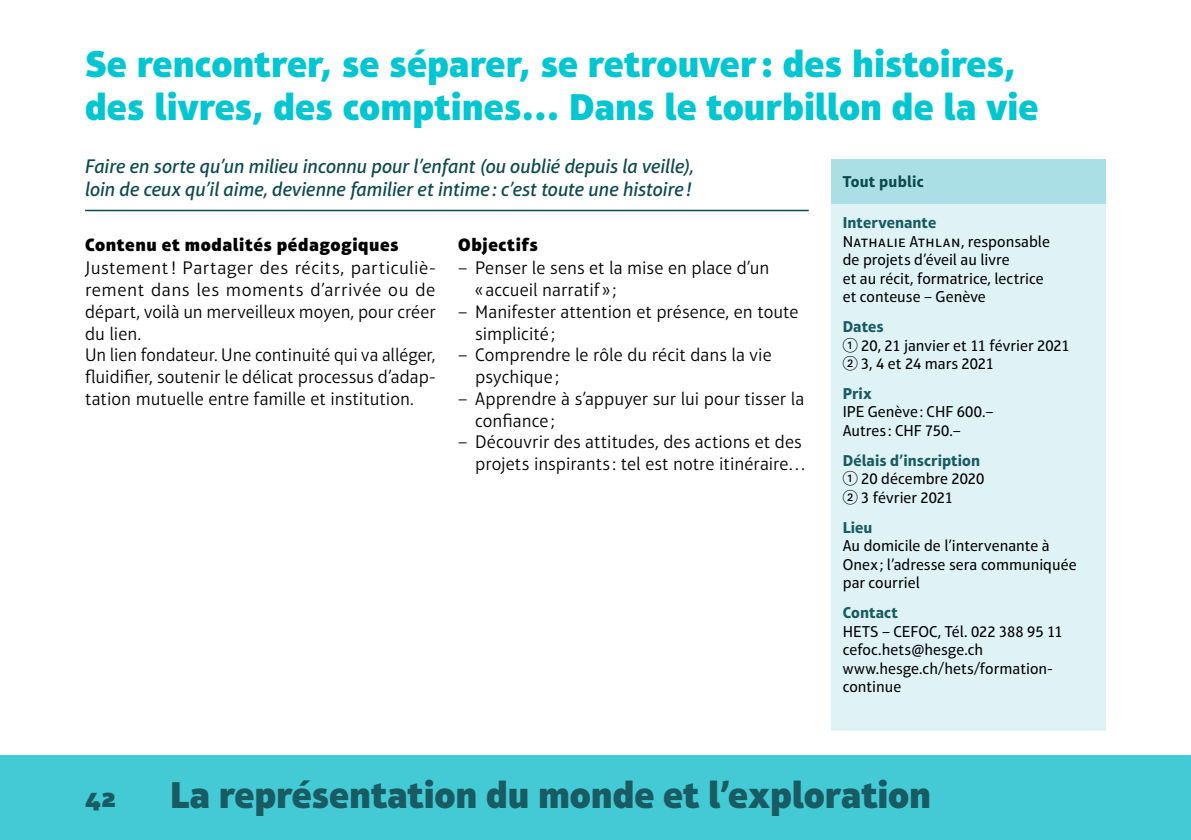
<style>
.page{position:relative;width:1191px;height:840px;background:#fff}
.page>*{position:absolute;margin:0;border:0;box-sizing:border-box;transform-origin:0 0}
.titre_focpe{font:900 38px/43px "Aptifer Sans LT Pro";color:#00c6d2}
.t1{font:900 38px "Aptifer Sans LT Pro";letter-spacing:-.005em;color:#185b62}
.t2{font:900 28px "Aptifer Sans LT Pro";color:#185b62}
.chapeau_focpe{font:italic 500 20px/23px "Aptifer Sans LT Pro";color:#0d494f}
.text_focpe{font:300 18.4px/21.6px "Aptifer Sans LT Pro";color:#000}
.inter_focpe{font:900 18.2px "Aptifer Sans LT Pro";letter-spacing:.03em;color:#000}
.infotext_focpe{font:16px/18.4px "Aptifer Sans LT Pro";color:#000}
.info_cible_focpe{font:700 16px "Aptifer Sans LT Pro";letter-spacing:.015em;color:#0d494f}
.s1{font-weight:700;color:#185b62}
.s2{font-family:"European Pi Two";font-size:15px}
</style>
<div class="page">
<div style="left:0;top:754px;width:1191px;height:85px;background:#43cad5"></div>
<div style="left:831px;top:159px;width:275px;height:571px;background:#dff2f5"></div>
<div style="left:831px;top:159px;width:275px;height:44px;background:#aadfe6"></div>
<hr style="left:85px;top:210px;width:723px;height:1px;background:#0d494f">
<p class="titre_focpe" style="left:85px;top:42px;width:954px">Se rencontrer, se séparer, se retrouver : des histoires, des livres, des comptines… Dans le tourbillon de la vie</p>
<p class="chapeau_focpe" style="left:85px;top:154px;width:610px">Faire en sorte qu’un milieu inconnu pour l’enfant (ou oublié depuis la veille), loin de ceux qu’il aime, devienne familier et intime : c’est toute une histoire !</p>
<p class="inter_focpe" style="left:85px;top:234px;width:315px">Contenu et modalités pédagogiques</p>
<p class="text_focpe" style="left:85px;top:257px;width:352px;text-align:justify">Justement! Partager des récits, particuliè&shy;rement dans les moments d’arrivée ou de départ, voilà un merveilleux moyen, pour créer du lien.</p>
<p class="text_focpe" style="left:85px;top:344px;width:352px;text-align:justify">Un lien fondateur. Une continuité qui va alléger, fluidifier, soutenir le délicat processus d’adap&shy;tation mutuelle entre famille et institution.</p>
<p class="info_cible_focpe" style="left:842px;top:172px;width:82px">Tout public</p>
<p class="infotext_focpe" style="left:842px;top:213px;width:209px"><span class="s1">Intervenante<br></span>Nathalie Athlan, responsable de projets d’éveil au livre<br>et au récit, formatrice, lectrice et conteuse – Genève</p>
<p class="infotext_focpe" style="left:842px;top:317px;width:228px"><span class="s1">Dates<br></span><span class="s2">1</span> 20, 21 janvier et 11 février 2021</p>
<p class="infotext_focpe" style="left:842px;top:354px;width:153px"><span class="s2">2</span> 3, 4 et 24 mars 2021</p>
<p class="infotext_focpe" style="left:842px;top:384px;width:152px"><span class="s1">Prix<br></span>IPE Genève: CHF 600.–<br>Autres: CHF 750.–</p>
<p class="infotext_focpe" style="left:842px;top:451px;width:143px"><span class="s1">Délais d’inscription<br></span><span class="s2">1</span> 20 décembre 2020<br><span class="s2">2</span> 3 février 2021</p>
<p class="infotext_focpe" style="left:842px;top:518px;width:235px"><span class="s1">Lieu<br></span>Au domicile de l’intervenante à<br>Onex; l’adresse sera communiquée par courriel</p>
<p class="infotext_focpe" style="left:842px;top:603px;width:221px"><span class="s1">Contact<br></span>HETS – CEFOC, Tél. 022 388 95 11 cefoc.hets@hesge.ch www.hesge.ch/hets/formation&shy;continue</p>
<p class="inter_focpe" style="left:458px;top:234px;width:81px">Objectifs</p>
<p class="text_focpe" style="left:475px;top:257px;width:296px;text-indent:-17px">− Penser le sens et la mise en place d’un « accueil narratif » ;</p>
<p class="text_focpe" style="left:475px;top:301px;width:325px;text-indent:-17px">− Manifester attention et présence, en toute simplicité ;</p>
<p class="text_focpe" style="left:475px;top:344px;width:298px;text-indent:-17px">− Comprendre le rôle du récit dans la vie psychique ;</p>
<p class="text_focpe" style="left:475px;top:387px;width:330px;text-indent:-17px">− Apprendre à s’appuyer sur lui pour tisser la confiance ;</p>
<p class="text_focpe" style="left:458px;top:431px;width:350px;text-align:right">− Découvrir des attitudes, des actions et des projets inspirants : tel est notre itinéraire…</p>
<h2 class="t2" style="left:85px;top:779px;width:33px">42</h2>
<h1 class="t1" style="left:170px;top:771px;width:762px">La représentation du monde et l’exploration</h1>
</div>
